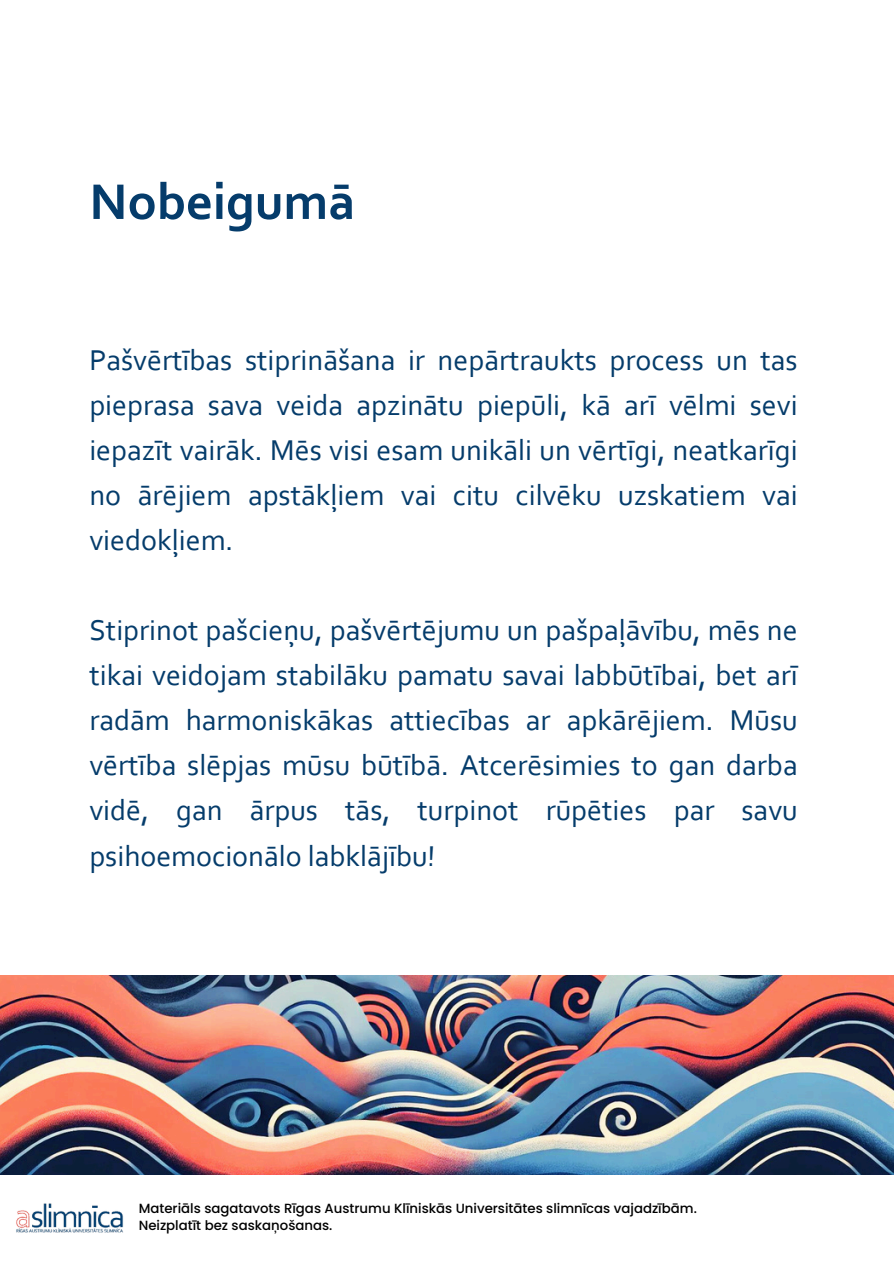
<style>
.page{position:relative;width:894px;height:1264px;background:#fff}
.page>*{position:absolute;margin:0;border:0;box-sizing:border-box;transform-origin:0 0}
.t1{font:700 52.5px "Corbel";color:#053c6b}
.t2{font:30px/45px "Corbel";color:#053c6b;text-align:justify}
.t3{font:500 13.35px "Poppins";color:#000}
</style>
<div class="page">
<img style="left:16px;top:1203px;width:108px;height:30px">
<img style="left:0;top:975px;width:893px;height:199px">
<h2 class="t1" style="left:89px;top:180px;width:267px">Nobeigumā</h2>
<p class="t2" style="left:89px;top:340px;width:709px">Pašvērtības stiprināšana ir nepārtraukts process un tas pieprasa sava veida apzinātu piepūli, kā arī vēlmi sevi iepazīt vairāk. Mēs visi esam unikāli un vērtīgi, neatkarīgi no ārējiem apstākļiem vai citu cilvēku uzskatiem vai viedokļiem.</p>
<p class="t2" style="left:89px;top:610px;width:709px">Stiprinot pašcieņu, pašvērtējumu un pašpaļāvību, mēs ne tikai veidojam stabilāku pamatu savai labbūtībai, bet arī radām harmoniskākas attiecības ar apkārējiem. Mūsu vērtība slēpjas mūsu būtībā. Atcerēsimies to gan darba vidē, gan ārpus tās, turpinot rūpēties par savu psihoemocionālo labklājību!</p>
<h2 class="t3" style="left:139px;top:1198px;width:559px">Materiāls sagatavots Rīgas Austrumu Klīniskās Universitātes slimnīcas vajadzībām.</h2>
<p class="t3" style="left:139px;top:1216px;width:195px">Neizplatīt bez saskaņošanas.</p>
</div>
